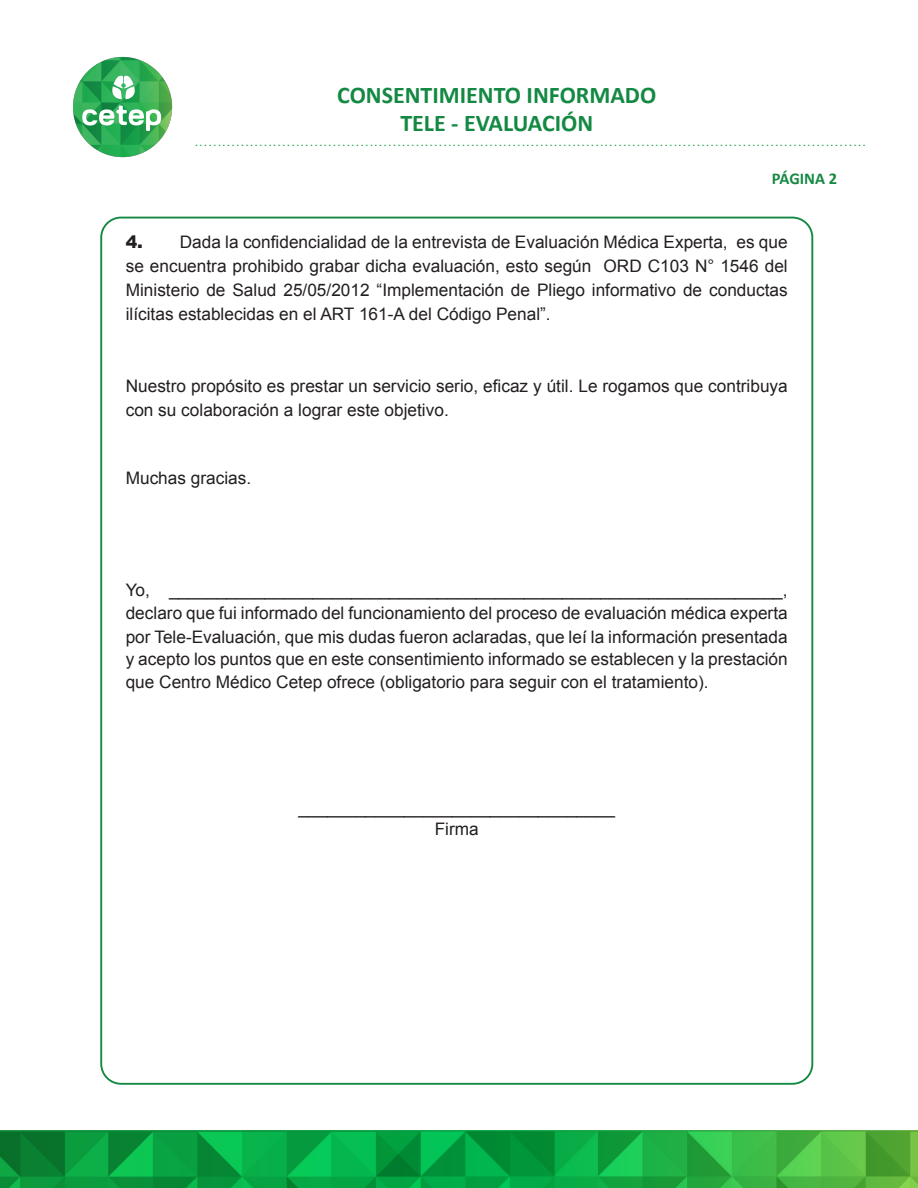
<style>
.page{position:relative;width:918px;height:1188px;background:#fff}
.page>*{position:absolute;margin:0;border:0;box-sizing:border-box;transform-origin:0 0}
.t1{font:700 24px/28.8px "Calibri";color:#148943;text-align:center}
.t2{font:17.25px/24px "Arial";color:#231f20;text-align:justify}
.t3{font:17.1px "Miso";color:#21a74c;scale:1.07 1}
.t4{font:700 16.5px "Calibri";color:#168a43}
.s1{font-weight:900}
</style>
<div class="page">
<img style="left:73px;top:56px;width:100px;height:102px">
<svg style="left:0;top:1040px;width:359px;height:148px"></svg>
<svg style="left:359px;top:1082px;width:260px;height:106px"></svg>
<svg style="left:564px;top:1082px;width:46px;height:106px"></svg>
<svg style="left:600px;top:1137px;width:19px;height:51px"></svg>
<svg style="left:490px;top:1109px;width:43px;height:79px"></svg>
<svg style="left:530px;top:1119px;width:36px;height:69px"></svg>
<svg style="left:619px;top:1065px;width:299px;height:123px"></svg>
<h1 class="t1" style="left:337px;top:79px;width:321px">CONSENTIMIENTO INFORMADO<br>TELE - EVALUACIÓN</h1>
<p class="t3" style="left:195px;top:132px;width:629px">..................................................................................................................................................</p>
<p class="t4" style="left:772px;top:167px;width:67px">PÁGINA 2</p>
<p class="t2" style="left:126px;top:230px;width:664px"><span class="s1">4.</span> Dada la confidencialidad de la entrevista de Evaluación Médica Experta, es que se encuentra prohibido grabar dicha evaluación, esto según ORD C103 N° 1546 del Ministerio de Salud 25/05/2012 “Implementación de Pliego informativo de conductas ilícitas establecidas en el ART 161-A del Código Penal”.</p>
<p class="t2" style="left:126px;top:374px;width:664px">Nuestro propósito es prestar un servicio serio, eficaz y útil. Le rogamos que contribuya con su colaboración a lograr este objetivo.</p>
<p class="t2" style="left:126px;top:466px;width:127px">Muchas gracias.</p>
<p class="t2" style="left:126px;top:579px;width:664px;line-height:22.8px">Yo, ________________________________________________________________, declaro que fui informado del funcionamiento del proceso de evaluación médica experta por Tele-Evaluación, que mis dudas fueron aclaradas, que leí la información presentada y acepto los puntos que en este consentimiento informado se establecen y la prestación que Centro Médico Cetep ofrece (obligatorio para seguir con el tratamiento).</p>
<p class="t2" style="left:298px;top:797px;width:318px;line-height:21px;text-align:center">_________________________________<br>Firma</p>
</div>
